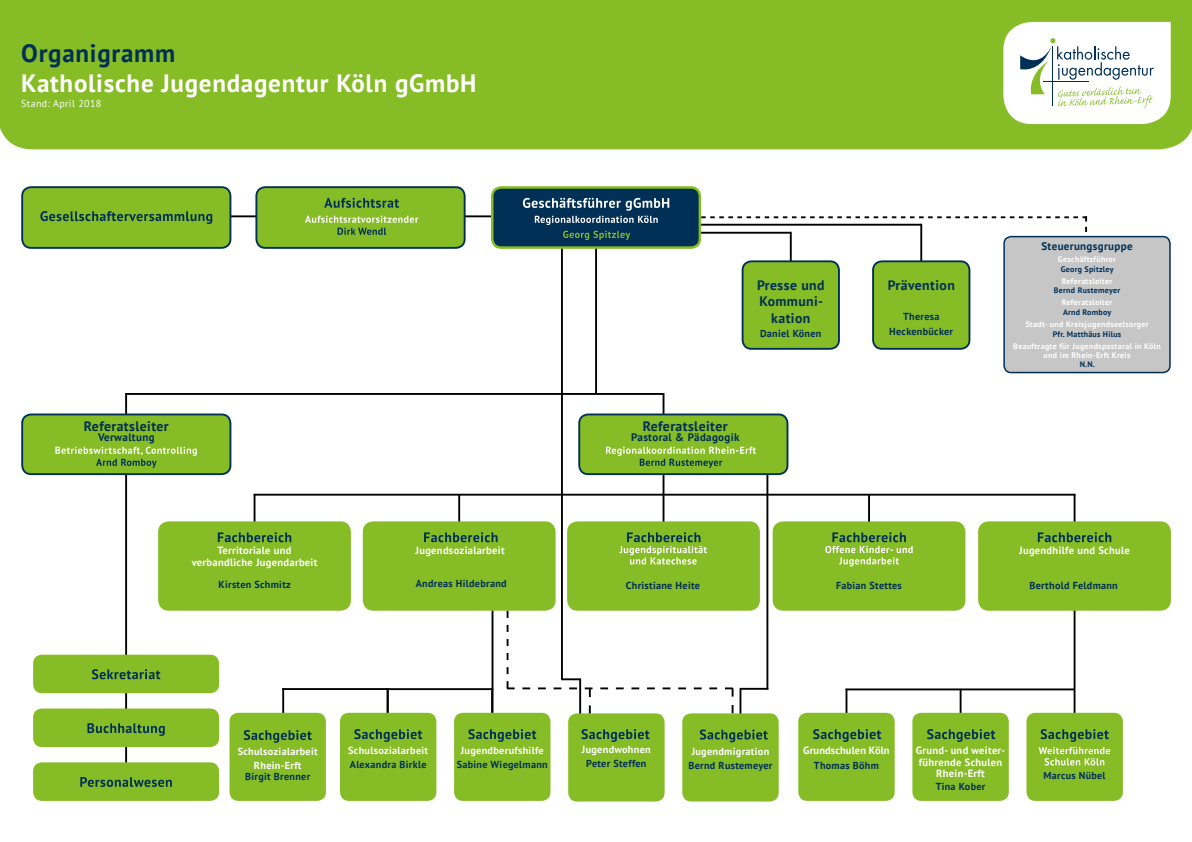
<style>
.page{position:relative;width:1192px;height:842px;background:#fff}
.page>*{position:absolute;margin:0;border:0;box-sizing:border-box;transform-origin:0 0}
.t1{font:700 25px "PT Sans";letter-spacing:.03em;color:#fff}
.t2{font:700 25px "PT Sans";letter-spacing:.03em;color:#003056}
.t3{font:700 13.75px/16.5px "PT Sans";letter-spacing:.03em;color:#003056;text-align:center}
.t4{font:700 11px "PT Sans";letter-spacing:.03em;color:#003056}
.t5{font:700 10.5px/11.6px "PT Sans";letter-spacing:.03em;color:#fff;text-align:center}
.t6{font:700 10.5px "PT Sans";letter-spacing:.01em;color:#fff}
.t7{font:700 10.25px/13.2px "PT Sans";letter-spacing:.03em;color:#fff;text-align:center}
.t8{font:700 10.15px/14.8px "PT Sans";letter-spacing:.03em;color:#003056;text-align:center}
.t9{font:700 10.05px "PT Sans";letter-spacing:.03em;color:#003056}
.t10{font:10px "PT Sans";letter-spacing:.04em;color:#fff}
.t11{font:700 8px/9px "PT Sans";letter-spacing:.04em;color:#fff;text-align:center}
.t12{font:700 8px "PT Sans";letter-spacing:.03em;color:#003056}
</style>
<div class="page">
<div style="left:0;top:0;width:1192px;height:149px;background:#86bc25"></div>
<svg style="left:1003px;top:22px;width:168px;height:102px"></svg>
<hr style="left:458px;top:495px;width:2px;height:66px;background:#000">
<hr style="left:254px;top:495px;width:1px;height:66px;background:#000">
<svg style="left:701px;top:216px;width:386px;height:37px"></svg>
<hr style="left:595px;top:238px;width:2px;height:156px;background:#000">
<hr style="left:125px;top:393px;width:2px;height:377px;background:#000">
<hr style="left:868px;top:495px;width:2px;height:38px;background:#000">
<hr style="left:1074px;top:495px;width:1px;height:232px;background:#000">
<hr style="left:663px;top:393px;width:1px;height:144px;background:#000">
<hr style="left:790px;top:232px;width:2px;height:39px;background:#000">
<hr style="left:920px;top:224px;width:2px;height:43px;background:#000">
<hr style="left:126px;top:393px;width:537px;height:2px;background:#000">
<hr style="left:698px;top:224px;width:223px;height:2px;background:#000">
<hr style="left:693px;top:232px;width:98px;height:2px;background:#000">
<hr style="left:230px;top:215px;width:264px;height:2px;background:#000">
<hr style="left:254px;top:494px;width:821px;height:2px;background:#000">
<hr style="left:846px;top:688px;width:229px;height:2px;background:#000">
<div style="left:363px;top:521px;width:193px;height:90px;background:#86bc25;border-radius:11px"></div>
<div style="left:567px;top:521px;width:193px;height:90px;background:#86bc25;border-radius:11px"></div>
<div style="left:773px;top:521px;width:192px;height:90px;background:#86bc25;border-radius:11px"></div>
<div style="left:978px;top:521px;width:193px;height:90px;background:#86bc25;border-radius:11px"></div>
<div style="left:158px;top:521px;width:193px;height:90px;background:#86bc25;border-radius:11px"></div>
<hr style="left:282px;top:688px;width:107px;height:2px;background:#000">
<hr style="left:282px;top:688px;width:2px;height:44px;background:#000">
<hr style="left:766px;top:465px;width:2px;height:224px;background:#000">
<hr style="left:561px;top:245px;width:2px;height:434px;background:#000">
<div style="left:492px;top:187px;width:208px;height:61px;background:#003056;border-radius:9px"></div>
<div style="left:491px;top:186px;width:210px;height:63px;border:3px solid #86bc25;border-radius:9px"></div>
<div style="left:33px;top:655px;width:186px;height:38px;background:#86bc25;border-radius:9px"></div>
<div style="left:33px;top:708px;width:186px;height:39px;background:#86bc25;border-radius:9px"></div>
<div style="left:33px;top:762px;width:186px;height:39px;background:#86bc25;border-radius:9px"></div>
<div style="left:22px;top:414px;width:208px;height:60px;background:#86bc25;border-radius:9px"></div>
<div style="left:21px;top:413px;width:210px;height:62px;border:2px solid #003056;border-radius:9px"></div>
<div style="left:579px;top:414px;width:208px;height:60px;background:#86bc25;border-radius:9px"></div>
<div style="left:578px;top:413px;width:210px;height:62px;border:2px solid #003056;border-radius:9px"></div>
<div style="left:256px;top:187px;width:209px;height:61px;background:#86bc25;border-radius:9px"></div>
<div style="left:255px;top:186px;width:211px;height:63px;border:2px solid #003056;border-radius:9px"></div>
<div style="left:22px;top:187px;width:208px;height:61px;background:#86bc25;border-radius:9px"></div>
<div style="left:21px;top:186px;width:210px;height:63px;border:2px solid #003056;border-radius:9px"></div>
<svg style="left:90px;top:708px;width:31px;height:1px"></svg>
<svg style="left:619px;top:532px;width:88px;height:32px"></svg>
<svg style="left:1038px;top:532px;width:73px;height:10px"></svg>
<svg style="left:80px;top:777px;width:92px;height:10px"></svg>
<svg style="left:55px;top:447px;width:142px;height:21px"></svg>
<svg style="left:305px;top:216px;width:113px;height:19px"></svg>
<svg style="left:324px;top:198px;width:75px;height:10px"></svg>
<svg style="left:40px;top:211px;width:172px;height:13px"></svg>
<svg style="left:92px;top:669px;width:68px;height:10px"></svg>
<svg style="left:87px;top:723px;width:78px;height:13px"></svg>
<svg style="left:825px;top:532px;width:88px;height:34px"></svg>
<svg style="left:606px;top:447px;width:150px;height:21px"></svg>
<svg style="left:563px;top:231px;width:67px;height:9px"></svg>
<svg style="left:523px;top:198px;width:146px;height:27px"></svg>
<div style="left:1004px;top:237px;width:166px;height:136px;background:#c6c6c6;border-radius:7px"></div>
<div style="left:1003px;top:236px;width:168px;height:137px;border:2px solid #003056;border-radius:7px"></div>
<div style="left:1026px;top:713px;width:97px;height:88px;background:#86bc25;border-radius:9px"></div>
<svg style="left:1039px;top:729px;width:71px;height:36px"></svg>
<svg style="left:218px;top:532px;width:73px;height:10px"></svg>
<hr style="left:960px;top:689px;width:2px;height:49px;background:#000">
<div style="left:912px;top:713px;width:97px;height:88px;background:#86bc25;border-radius:9px"></div>
<svg style="left:927px;top:729px;width:68px;height:13px"></svg>
<div style="left:743px;top:261px;width:96px;height:88px;background:#86bc25;border-radius:9px"></div>
<div style="left:742px;top:260px;width:98px;height:90px;border:2px solid #003056;border-radius:9px"></div>
<hr style="left:846px;top:689px;width:1px;height:44px;background:#000">
<div style="left:798px;top:713px;width:97px;height:88px;background:#86bc25;border-radius:9px"></div>
<svg style="left:813px;top:729px;width:68px;height:13px"></svg>
<svg style="left:424px;top:532px;width:74px;height:10px"></svg>
<hr style="left:387px;top:688px;width:106px;height:2px;background:#000">
<hr style="left:387px;top:688px;width:2px;height:44px;background:#000">
<div style="left:340px;top:713px;width:96px;height:88px;background:#86bc25;border-radius:9px"></div>
<div style="left:454px;top:713px;width:96px;height:88px;background:#86bc25;border-radius:9px"></div>
<svg style="left:354px;top:729px;width:68px;height:13px"></svg>
<div style="left:568px;top:713px;width:97px;height:88px;background:#86bc25;border-radius:9px"></div>
<div style="left:682px;top:713px;width:97px;height:88px;background:#86bc25;border-radius:9px"></div>
<svg style="left:468px;top:611px;width:300px;height:136px"></svg>
<div style="left:230px;top:713px;width:96px;height:88px;background:#86bc25;border-radius:9px"></div>
<svg style="left:244px;top:730px;width:68px;height:13px"></svg>
<div style="left:873px;top:261px;width:96px;height:88px;background:#86bc25;border-radius:9px"></div>
<div style="left:872px;top:260px;width:98px;height:90px;border:2px solid #003056;border-radius:9px"></div>
<h1 class="t2" style="left:21px;top:37px;width:156px">Organigramm</h1>
<h1 class="t1" style="left:21px;top:67px;width:457px">Katholische Jugendagentur Köln gGmbH</h1>
<p class="t10" style="left:21px;top:97px;width:82px">Stand: April 2018</p>
<h2 class="t3" style="left:757px;top:276px;width:69px">Presse und<br>Kommuni&shy;kation</h2>
<p class="t8" style="left:760px;top:326px;width:63px">Daniel Könen</p>
<h2 class="t3" style="left:888px;top:277px;width:69px">Prävention</h2>
<p class="t8" style="left:889px;top:309px;width:65px">Theresa<br>Heckenbücker</p>
<p class="t4" style="left:1041px;top:239px;width:93px">Steuerungsgruppe</p>
<p class="t11" style="left:1058px;top:255px;width:60px">Geschäftsführer</p>
<p class="t12" style="left:1061px;top:264px;width:54px">Georg Spitzley</p>
<p class="t11" style="left:1062px;top:276px;width:52px">Referatsleiter</p>
<p class="t12" style="left:1054px;top:285px;width:68px">Bernd Rustemeyer</p>
<p class="t11" style="left:1062px;top:298px;width:52px">Referatsleiter</p>
<p class="t12" style="left:1063px;top:307px;width:50px">Arnd Romboy</p>
<p class="t11" style="left:1025px;top:320px;width:125px">Stadt- und Kreisjugendseelsorger</p>
<p class="t12" style="left:1053px;top:328px;width:70px">Pfr. Matthäus Hilus</p>
<p class="t11" style="left:1013px;top:341px;width:149px">Beauftragte für Jugendspastoral in Köln und im Rhein-Erft Kreis</p>
<p class="t12" style="left:1080px;top:359px;width:17px">N.N.</p>
<h2 class="t3" style="left:84px;top:418px;width:86px">Referatsleiter</h2>
<p class="t4" style="left:98px;top:430px;width:58px">Verwaltung</p>
<h2 class="t3" style="left:643px;top:418px;width:86px">Referatsleiter</h2>
<p class="t4" style="left:631px;top:430px;width:110px">Pastoral &amp; Pädagogik</p>
<p class="t5" style="left:218px;top:544px;width:75px">Territoriale und</p>
<p class="t5" style="left:416px;top:544px;width:91px">Jugendsozialarbeit</p>
<p class="t5" style="left:192px;top:557px;width:127px">verbandliche Jugendarbeit</p>
<p class="t5" style="left:1019px;top:544px;width:112px">Jugendhilfe und Schule</p>
<p class="t8" style="left:219px;top:577px;width:74px">Kirsten Schmitz</p>
<p class="t8" style="left:416px;top:576px;width:92px">Andreas Hildebrand</p>
<p class="t8" style="left:626px;top:578px;width:76px">Christiane Heite</p>
<p class="t8" style="left:836px;top:578px;width:67px">Fabian Stettes</p>
<p class="t8" style="left:1029px;top:578px;width:90px">Berthold Feldmann</p>
<p class="t7" style="left:238px;top:745px;width:81px">Schulsozialarbeit<br>Rhein-Erft</p>
<p class="t8" style="left:245px;top:769px;width:67px">Birgit Brenner</p>
<p class="t7" style="left:348px;top:744px;width:81px">Schulsozialarbeit</p>
<p class="t8" style="left:350px;top:757px;width:78px">Alexandra Birkle</p>
<p class="t7" style="left:461px;top:744px;width:84px">Jugendberufshilfe</p>
<p class="t8" style="left:457px;top:757px;width:92px">Sabine Wiegelmann</p>
<p class="t7" style="left:582px;top:743px;width:70px">Jugendwohnen</p>
<p class="t8" style="left:586px;top:756px;width:62px">Peter Steffen</p>
<p class="t6" style="left:803px;top:744px;width:88px">Grundschulen Köln</p>
<p class="t7" style="left:692px;top:744px;width:79px">Jugendmigration</p>
<p class="t8" style="left:688px;top:757px;width:86px">Bernd Rustemeyer</p>
<p class="t8" style="left:814px;top:757px;width:67px">Thomas Böhm</p>
<p class="t5" style="left:916px;top:744px;width:91px">Grund- und weiter&shy;führende Schulen<br>Rhein-Erft</p>
<p class="t8" style="left:936px;top:779px;width:51px">Tina Kober</p>
<p class="t9" style="left:1044px;top:769px;width:63px">Marcus Nübel</p>
</div>
